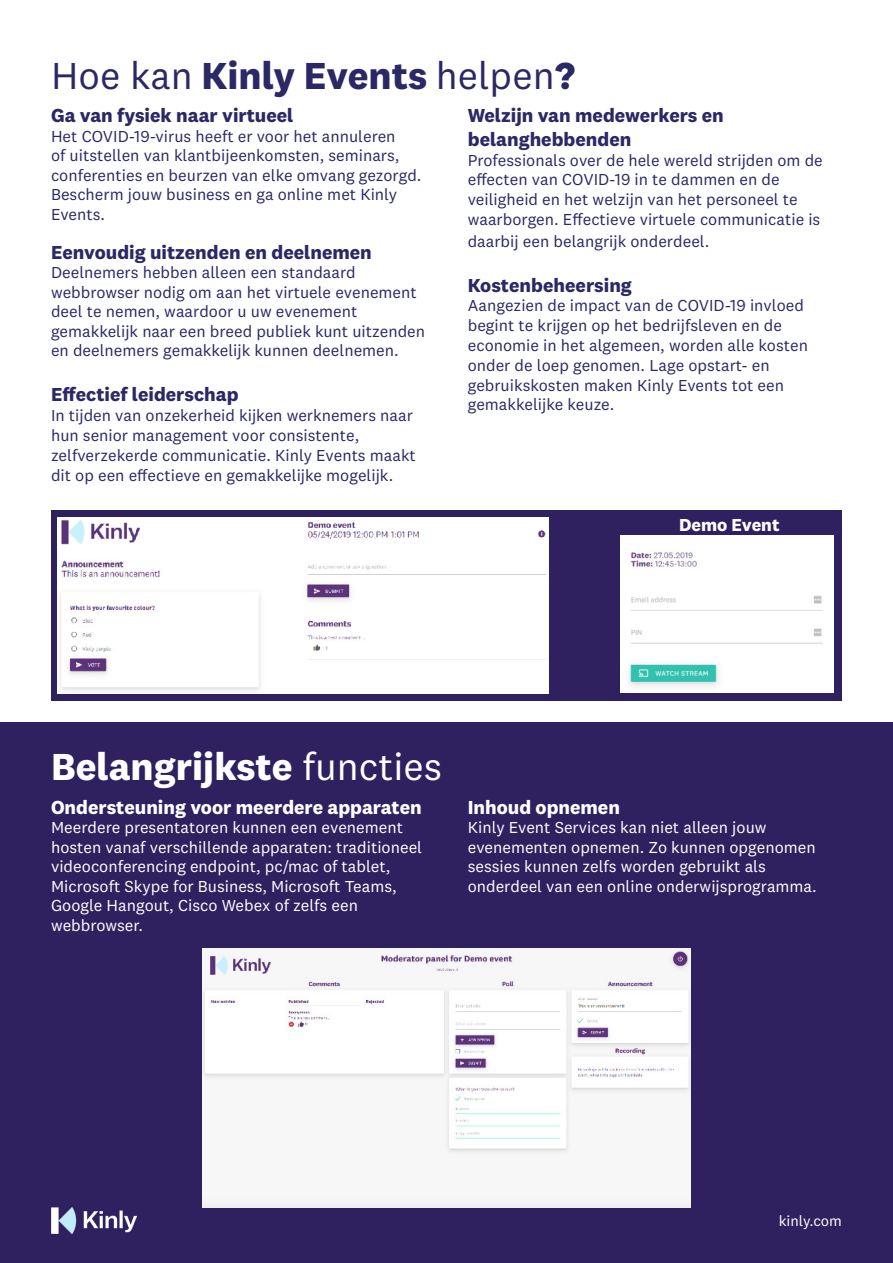
<style>
.page{position:relative;width:893px;height:1263px;background:#fff}
.page>*{position:absolute;margin:0;border:0;box-sizing:border-box;transform-origin:0 0}
.t1{font:39px "National 2";color:#2b2866}
.t2{font:700 39px "National 2";color:#fff}
.t3{font:700 19.5px/23.4px "National 2";color:#2b2866}
.t4{font:700 19.5px "National 2";color:#fff}
.t5{font:700 18px "National 2";color:#fff}
.t6{font:16.5px/19.8px "National 2";color:#2b2866}
.t7{font:16.5px/19.5px "National 2";color:#fff}
.t8{font:15px "National 2";color:#fff}
.s1{font-weight:700}
.s2{font-weight:400}
</style>
<div class="page">
<div style="left:0;top:723px;width:893px;height:540px;background:#2f2160"></div>
<img style="left:51px;top:1207px;width:85px;height:26px">
<div style="left:51px;top:510px;width:791px;height:190px;background:#2f2160"></div>
<img style="left:203px;top:948px;width:487px;height:259px">
<img style="left:58px;top:517px;width:490px;height:176px">
<img style="left:621px;top:535px;width:212px;height:157px">
<p class="t1" style="left:51px;top:53px;width:526px">Hoe kan <span class="s1">Kinly Events</span> helpen<span class="s1">?</span></p>
<p class="t3" style="left:51px;top:104px;width:244px">Ga van fysiek naar virtueel</p>
<p class="t6" style="left:51px;top:126px;width:372px">Het COVID-19-virus heeft er voor het annuleren<br>of uitstellen van klantbijeenkomsten, seminars, conferenties en beurzen van elke omvang gezorgd.<br>Bescherm jouw business en ga online met Kinly Events.</p>
<p class="t3" style="left:51px;top:240px;width:322px">Eenvoudig uitzenden en deelnemen</p>
<p class="t6" style="left:51px;top:263px;width:376px">Deelnemers hebben alleen een standaard webbrowser nodig om aan het virtuele evenement deel te nemen, waardoor u uw evenement gemakkelijk naar een breed publiek kunt uitzenden en deelnemers gemakkelijk kunnen deelnemen.</p>
<p class="t3" style="left:51px;top:383px;width:189px">Effectief leiderschap</p>
<p class="t6" style="left:51px;top:405px;width:366px">In tijden van onzekerheid kijken werknemers naar hun senior management voor consistente, zelfverzekerde communicatie. Kinly Events maakt dit op een effectieve en gemakkelijke mogelijk.</p>
<p class="t3" style="left:468px;top:104px;width:258px">Welzijn van medewerkers en belanghebbenden</p>
<p class="t6" style="left:468px;top:150px;width:357px">Professionals over de hele wereld strijden om de effecten van COVID-19 in te dammen en de veiligheid en het welzijn van het personeel te waarborgen. Effectieve virtuele communicatie is</p>
<p class="t6" style="left:468px;top:231px;width:243px">daarbij een belangrijk onderdeel.</p>
<p class="t3" style="left:468px;top:273px;width:166px">Kostenbeheersing</p>
<p class="t6" style="left:468px;top:296px;width:342px">Aangezien de impact van de COVID-19 invloed begint te krijgen op het bedrijfsleven en de economie in het algemeen, worden alle kosten onder de loep genomen. Lage opstart- en gebruikskosten maken Kinly Events tot een gemakkelijke keuze.</p>
<p class="t5" style="left:679px;top:513px;width:102px">Demo Event</p>
<p class="t2" style="left:51px;top:743px;width:392px">Belangrijkste <span class="s2">functies</span></p>
<p class="t4" style="left:51px;top:795px;width:372px">Ondersteuning voor meerdere apparaten</p>
<p class="t7" style="left:51px;top:817px;width:373px">Meerdere presentatoren kunnen een evenement hosten vanaf verschillende apparaten: traditioneel videoconferencing endpoint, pc/mac of tablet, Microsoft Skype for Business, Microsoft Teams, Google Hangout, Cisco Webex of zelfs een webbrowser.</p>
<p class="t4" style="left:468px;top:795px;width:154px">Inhoud opnemen</p>
<p class="t7" style="left:468px;top:817px;width:351px">Kinly Event Services kan niet alleen jouw evenementen opnemen. Zo kunnen opgenomen sessies kunnen zelfs worden gebruikt als onderdeel van een online onderwijsprogramma.</p>
<p class="t8" style="left:779px;top:1212px;width:65px">kinly.com</p>
</div>
